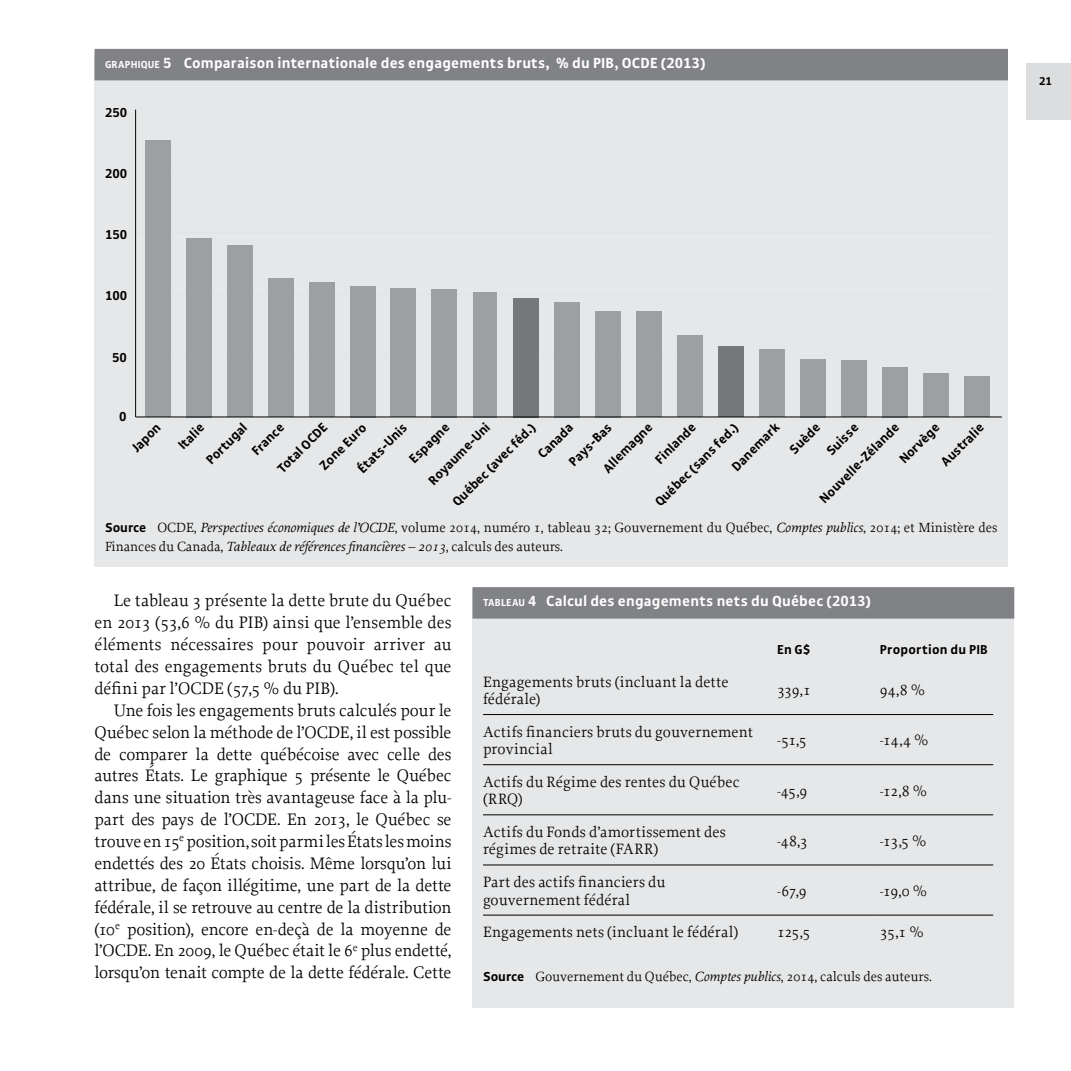
<style>
.page{position:relative;width:1071px;height:1071px;background:#fff}
.page>*{position:absolute;margin:0;border:0;box-sizing:border-box;transform-origin:0 0}
.t1{font:17.5px/21.9px "Proforma";letter-spacing:-.005em;color:#000;text-align:justify}
.t2{font:15.75px/17.5px "Proforma";letter-spacing:.01em;color:#000}
.t3{font:700 15.75px "Gak Sans";letter-spacing:.01em;color:#fff}
.t4{font:14px/19.2px "Proforma";color:#000}
.t5{font:700 14px/30.3px "Gak Sans";letter-spacing:.01em;color:#000}
.t6{font:700 12.25px "Gak Sans";color:#000}
.s1{font-size:11.03px}
.s2{font-style:inherit}
.s3{font-family:"Gak Sans";font-weight:700}
.s4{font-style:italic}
</style>
<div class="page">
<div style="left:1027px;top:63px;width:44px;height:57px;background:#dcddde"></div>
<div style="left:94px;top:56px;width:914px;height:511px;background:#e6e7e8"></div>
<div style="left:94px;top:49px;width:914px;height:31px;background:#808285"></div>
<hr style="left:138px;top:355px;width:860px;height:1px;background:#b6b8ba">
<hr style="left:138px;top:294px;width:860px;height:1px;background:#b6b8ba">
<hr style="left:138px;top:232px;width:860px;height:1px;background:#b6b8ba">
<hr style="left:138px;top:171px;width:860px;height:1px;background:#b6b8ba">
<hr style="left:138px;top:109px;width:860px;height:1px;background:#b6b8ba">
<div style="left:145px;top:141px;width:25px;height:276px;background:#9d9fa2"></div>
<div style="left:186px;top:238px;width:25px;height:179px;background:#9d9fa2"></div>
<div style="left:227px;top:246px;width:25px;height:171px;background:#9d9fa2"></div>
<div style="left:268px;top:279px;width:25px;height:138px;background:#9d9fa2"></div>
<div style="left:309px;top:282px;width:25px;height:135px;background:#9d9fa2"></div>
<div style="left:350px;top:286px;width:25px;height:131px;background:#9d9fa2"></div>
<div style="left:391px;top:289px;width:25px;height:128px;background:#9d9fa2"></div>
<div style="left:432px;top:289px;width:25px;height:128px;background:#9d9fa2"></div>
<div style="left:474px;top:292px;width:23px;height:125px;background:#9d9fa2"></div>
<div style="left:514px;top:298px;width:25px;height:119px;background:#757779"></div>
<div style="left:555px;top:302px;width:25px;height:115px;background:#9d9fa2"></div>
<div style="left:596px;top:311px;width:25px;height:106px;background:#9d9fa2"></div>
<div style="left:636px;top:311px;width:26px;height:106px;background:#9d9fa2"></div>
<div style="left:677px;top:335px;width:26px;height:82px;background:#9d9fa2"></div>
<div style="left:718px;top:346px;width:26px;height:71px;background:#757779"></div>
<div style="left:759px;top:349px;width:26px;height:68px;background:#9d9fa2"></div>
<div style="left:800px;top:359px;width:26px;height:58px;background:#9d9fa2"></div>
<div style="left:841px;top:360px;width:26px;height:57px;background:#9d9fa2"></div>
<div style="left:882px;top:367px;width:26px;height:50px;background:#9d9fa2"></div>
<div style="left:923px;top:373px;width:26px;height:44px;background:#9d9fa2"></div>
<div style="left:964px;top:376px;width:26px;height:41px;background:#9d9fa2"></div>
<hr style="left:135px;top:110px;width:1px;height:307px;background:#000">
<hr style="left:136px;top:417px;width:866px;height:1px;background:#000">
<div style="left:472px;top:590px;width:542px;height:418px;background:#e6e7e8"></div>
<div style="left:472px;top:587px;width:542px;height:32px;background:#808285"></div>
<hr style="left:483px;top:714px;width:294px;height:1px;background:#000">
<hr style="left:777px;top:714px;width:103px;height:1px;background:#000">
<hr style="left:880px;top:714px;width:113px;height:1px;background:#000">
<hr style="left:483px;top:764px;width:294px;height:1px;background:#000">
<hr style="left:777px;top:764px;width:103px;height:1px;background:#000">
<hr style="left:880px;top:764px;width:113px;height:1px;background:#000">
<hr style="left:483px;top:815px;width:294px;height:1px;background:#000">
<hr style="left:777px;top:815px;width:103px;height:1px;background:#000">
<hr style="left:880px;top:815px;width:113px;height:1px;background:#000">
<hr style="left:483px;top:865px;width:294px;height:1px;background:#000">
<hr style="left:777px;top:865px;width:103px;height:1px;background:#000">
<hr style="left:880px;top:865px;width:113px;height:1px;background:#000">
<hr style="left:483px;top:915px;width:294px;height:1px;background:#000">
<hr style="left:777px;top:915px;width:103px;height:1px;background:#000">
<hr style="left:880px;top:915px;width:113px;height:1px;background:#000">
<p class="t3" style="left:105px;top:54px;width:602px"><span class="s1">GRAPHIQUE</span> <span class="s2">5</span> Comparaison internationale des engagements bruts, % du PIB, OCDE (2013)</p>
<p class="t5" style="left:105px;top:97px;width:24px">250</p>
<p class="t5" style="left:105px;top:158px;width:24px">200</p>
<p class="t5" style="left:105px;top:219px;width:24px">150</p>
<p class="t5" style="left:105px;top:281px;width:24px">100</p>
<p class="t5" style="left:112px;top:342px;width:16px">50</p>
<p class="t5" style="left:119px;top:401px;width:9px">0</p>
<p class="t5" style="left:723px;top:458px;width:63px;rotate:-45deg">Danemark</p>
<p class="t5" style="left:781px;top:441px;width:39px;rotate:-45deg">Suède</p>
<p class="t5" style="left:818px;top:442px;width:41px;rotate:-45deg">Suisse</p>
<p class="t5" style="left:420px;top:472px;width:83px;rotate:-45deg">Royaume-Uni</p>
<p class="t5" style="left:123px;top:439px;width:36px;rotate:-45deg">Japon</p>
<p class="t5" style="left:176px;top:430px;width:54px;text-indent:-9px;rotate:-45deg">Italie<br>Portugal</p>
<p class="t5" style="left:247px;top:438px;width:66px;text-indent:-6px;rotate:-45deg">France<br>Total OCDE</p>
<p class="t5" style="left:647px;top:493px;width:113px;rotate:-45deg">Québec (sans fed.)</p>
<p class="t5" style="left:444px;top:493px;width:113px;rotate:-45deg">Québec (avec féd.)</p>
<p class="t5" style="left:529px;top:445px;width:45px;rotate:-45deg">Canada</p>
<p class="t5" style="left:811px;top:490px;width:108px;rotate:-45deg">Nouvelle-Zélande</p>
<p class="t5" style="left:891px;top:450px;width:52px;rotate:-45deg">Norvège</p>
<p class="t5" style="left:932px;top:453px;width:56px;rotate:-45deg">Australie</p>
<p class="t4" style="left:105px;top:518px;width:894px"><span class="s3">Source</span> OCDE, <span class="s4">Perspectives économiques de l’OCDE</span>, volume 2014, numéro 1, tableau 32; Gouvernement du Québec, <span class="s4">Comptes publics</span>, 2014; et Ministère des<br>Finances du Canada, <span class="s4">Tableaux de références financières – 2013</span>, calculs des auteurs.</p>
<p class="t5" style="left:594px;top:460px;width:65px;rotate:-45deg">Allemagne</p>
<p class="t5" style="left:647px;top:451px;width:53px;rotate:-45deg">Finlande</p>
<p class="t5" style="left:311px;top:457px;width:61px;rotate:-45deg">Zone Euro</p>
<p class="t5" style="left:349px;top:460px;width:65px;rotate:-45deg">États-Unis</p>
<p class="t5" style="left:401px;top:450px;width:52px;rotate:-45deg">Espagne</p>
<p class="t5" style="left:560px;top:453px;width:56px;rotate:-45deg">Pays-Bas</p>
<p class="t1" style="left:94px;top:590px;width:359px;text-indent:19px">Le tableau 3 présente la dette brute du Québec en 2013 (53,6 % du PIB) ainsi que l’ensemble des éléments nécessaires pour pouvoir arriver au total des engagements bruts du Québec tel que défini par l’OCDE (57,5 % du PIB).</p>
<p class="t1" style="left:94px;top:699px;width:359px;text-indent:19px">Une fois les engagements bruts calculés pour le Québec selon la méthode de l’OCDE, il est possible de comparer la dette québécoise avec celle des autres États. Le graphique 5 présente le Québec dans une situation très avantageuse face à la plu&shy;part des pays de l’OCDE. En 2013, le Québec se trouve en 15<sup>e</sup> position, soit parmi les États les moins endettés des 20 États choisis. Même lorsqu’on lui attribue, de façon illégitime, une part de la dette fédérale, il se retrouve au centre de la distribution (10<sup>e</sup> position), encore en-deçà de la moyenne de l’OCDE. En 2009, le Québec était le 6<sup>e</sup> plus endetté, lorsqu’on tenait compte de la dette fédérale. Cette</p>
<p class="t3" style="left:483px;top:593px;width:390px"><span class="s1">TABLEAU</span> <span class="s2">4</span> Calcul des engagements nets du Québec (2013)</p>
<p class="t5" style="left:777px;top:634px;width:35px">En G$</p>
<p class="t5" style="left:880px;top:634px;width:110px">Proportion du PIB</p>
<p class="t2" style="left:483px;top:672px;width:247px">Engagements bruts (incluant la dette fédérale)</p>
<p class="t2" style="left:777px;top:681px;width:35px">339,1</p>
<p class="t2" style="left:880px;top:681px;width:47px">94,8 %</p>
<p class="t2" style="left:483px;top:723px;width:272px">Actifs financiers bruts du gouvernement provincial</p>
<p class="t2" style="left:483px;top:773px;width:258px">Actifs du Régime des rentes du Québec (RRQ)</p>
<p class="t2" style="left:777px;top:731px;width:31px">-51,5</p>
<p class="t2" style="left:880px;top:731px;width:50px">-14,4 %</p>
<p class="t2" style="left:777px;top:781px;width:32px">-45,9</p>
<p class="t2" style="left:880px;top:781px;width:49px">-12,8 %</p>
<p class="t2" style="left:483px;top:823px;width:244px">Actifs du Fonds d’amortissement des régimes de retraite (FARR)</p>
<p class="t2" style="left:777px;top:832px;width:32px">-48,3</p>
<p class="t2" style="left:880px;top:832px;width:48px">-13,5 %</p>
<p class="t2" style="left:483px;top:873px;width:184px">Part des actifs financiers du gouvernement fédéral</p>
<p class="t2" style="left:777px;top:882px;width:31px">-67,9</p>
<p class="t2" style="left:880px;top:882px;width:49px">-19,0 %</p>
<p class="t2" style="left:483px;top:923px;width:257px">Engagements nets (incluant le fédéral)</p>
<p class="t2" style="left:777px;top:923px;width:35px">125,5</p>
<p class="t2" style="left:880px;top:923px;width:45px">35,1 %</p>
<p class="t4" style="left:483px;top:967px;width:450px"><span class="s3">Source</span> Gouvernement du Québec, <span class="s4">Comptes publics</span>, 2014, calculs des auteurs.</p>
<p class="t6" style="left:1039px;top:74px;width:14px">21</p>
</div>
